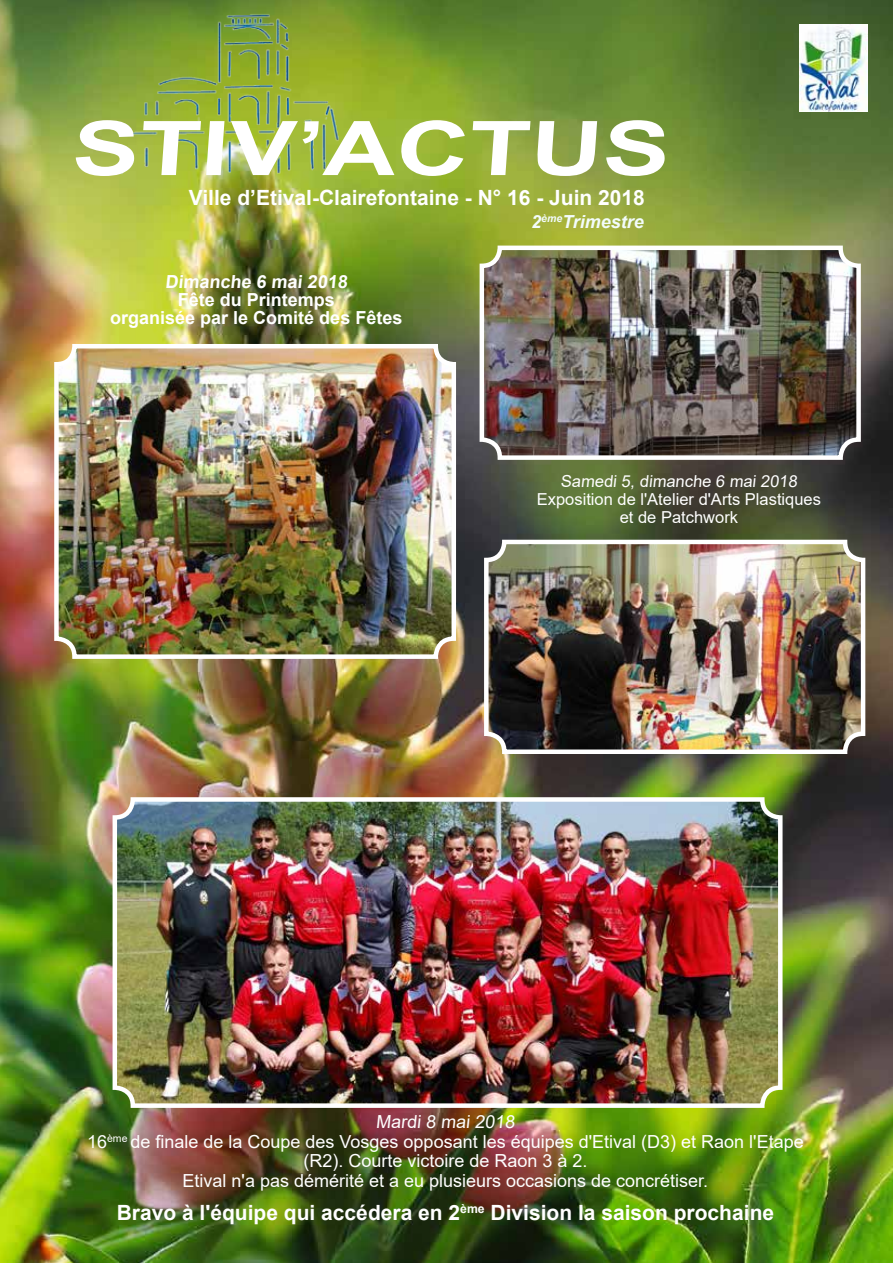
<style>
.page{position:relative;width:893px;height:1263px;background:#fff}
.page>*{position:absolute;margin:0;border:0;box-sizing:border-box;transform-origin:0 0}
.t1{font:700 75.3px "Arial";color:#fff;scale:1.33 1}
.t2{font:700 21px "Arial";color:#fff}
.t3{font:18px/19.5px "Arial";color:#fff;text-align:center}
.t4{font:700 18px/18px "Arial";color:#fff;text-align:center}
.t5{font:italic 700 18px "Arial";color:#f3fcfb}
.t6{font:16.5px/18px "Arial";color:#fff;text-align:center}
</style>
<div class="page">
<img style="left:0;top:0;width:893px;height:1263px">
<img style="left:56px;top:346px;width:398px;height:311px">
<div style="left:54px;top:344px;width:402px;height:315px;border:4px solid #fff;border-radius:18px"></div>
<img style="left:72px;top:1px;width:607px;height:180px">
<img style="left:799px;top:25px;width:69px;height:86px">
<img style="left:482px;top:248px;width:377px;height:210px">
<div style="left:480px;top:246px;width:381px;height:214px;border:4px solid #fff;border-radius:18px"></div>
<img style="left:115px;top:799px;width:665px;height:307px">
<div style="left:113px;top:797px;width:669px;height:311px;border:4px solid #fff;border-radius:18px"></div>
<img style="left:486px;top:542px;width:377px;height:210px">
<div style="left:484px;top:540px;width:381px;height:214px;border:4px solid #fff;border-radius:18px"></div>
<h1 class="t1" style="left:71px;top:96px;width:456px">STIV’ACTUS</h1>
<p class="t2" style="left:189px;top:182px;width:458px">Ville d’Etival-Clairefontaine - N° 16 - Juin 2018</p>
<p class="t5" style="left:531px;top:210px;width:114px">2<sup>ème</sup>Trimestre</p>
<p class="t4" style="left:110px;top:273px;width:294px">Dimanche 6 mai 2018<br>Fête du Printemps<br>organisée par le Comité des Fêtes</p>
<p class="t6" style="left:537px;top:472px;width:286px">Samedi 5, dimanche 6 mai 2018<br>Exposition de l'Atelier d'Arts Plastiques et de Patchwork</p>
<p class="t3" style="left:87px;top:1112px;width:718px">Mardi 8 mai 2018<br>16<sup>ème</sup> de finale de la Coupe des Vosges opposant les équipes d'Etival (D3) et Raon l'Etape (R2). Courte victoire de Raon 3 à 2.<br>Etival n'a pas démérité et a eu plusieurs occasions de concrétiser.</p>
<p class="t2" style="left:117px;top:1198px;width:659px">Bravo à l'équipe qui accédera en 2<sup>ème</sup> Division la saison prochaine</p>
</div>
